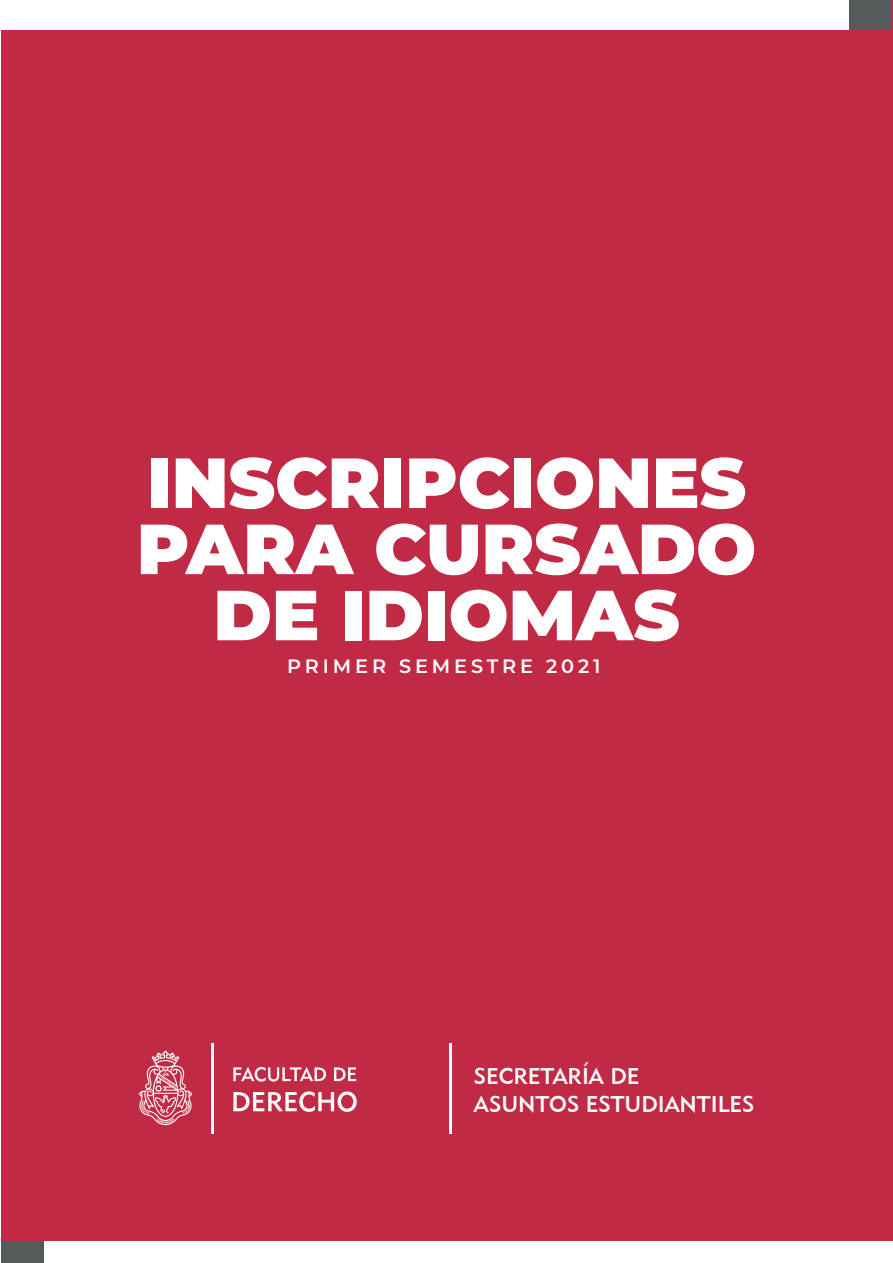
<style>
.page{position:relative;width:893px;height:1263px;background:#fff}
.page>*{position:absolute;margin:0;border:0;box-sizing:border-box;transform-origin:0 0}
.t1{font:900 70.8px/66.2px "Montserrat";color:#fff;text-align:center}
.t2{font:22.65px/27.2px "Geometric 415 BT Medium A";color:#fff}
.t3{font:600 19.35px "Montserrat";letter-spacing:.2em;color:#fff}
</style>
<div class="page">
<div style="left:1px;top:0;width:892px;height:1263px;background:#c12a44"></div>
<div style="left:44px;top:1241px;width:849px;height:22px;background:#fff"></div>
<div style="left:1px;top:1241px;width:43px;height:22px;background:#575a5b"></div>
<div style="left:0;top:0;width:849px;height:30px;background:#fff"></div>
<div style="left:849px;top:0;width:43px;height:30px;background:#575a5b"></div>
<svg style="left:233px;top:1067px;width:93px;height:14px"></svg>
<svg style="left:334px;top:1067px;width:22px;height:14px"></svg>
<svg style="left:233px;top:1091px;width:124px;height:21px"></svg>
<svg style="left:138px;top:1050px;width:54px;height:75px"></svg>
<hr style="left:212px;top:1043px;width:2px;height:90px;background:#fff">
<hr style="left:449px;top:1043px;width:2px;height:90px;background:#fff">
<p class="t1" style="left:137px;top:445px;width:621px">INSCRIPCIONES<br>PARA CURSADO<br>DE IDIOMAS</p>
<p class="t3" style="left:287px;top:652px;width:315px">PRIMER SEMESTRE 2021</p>
<p class="t2" style="left:474px;top:1062px;width:282px">SECRETARÍA DE<br>ASUNTOS ESTUDIANTILES</p>
</div>
